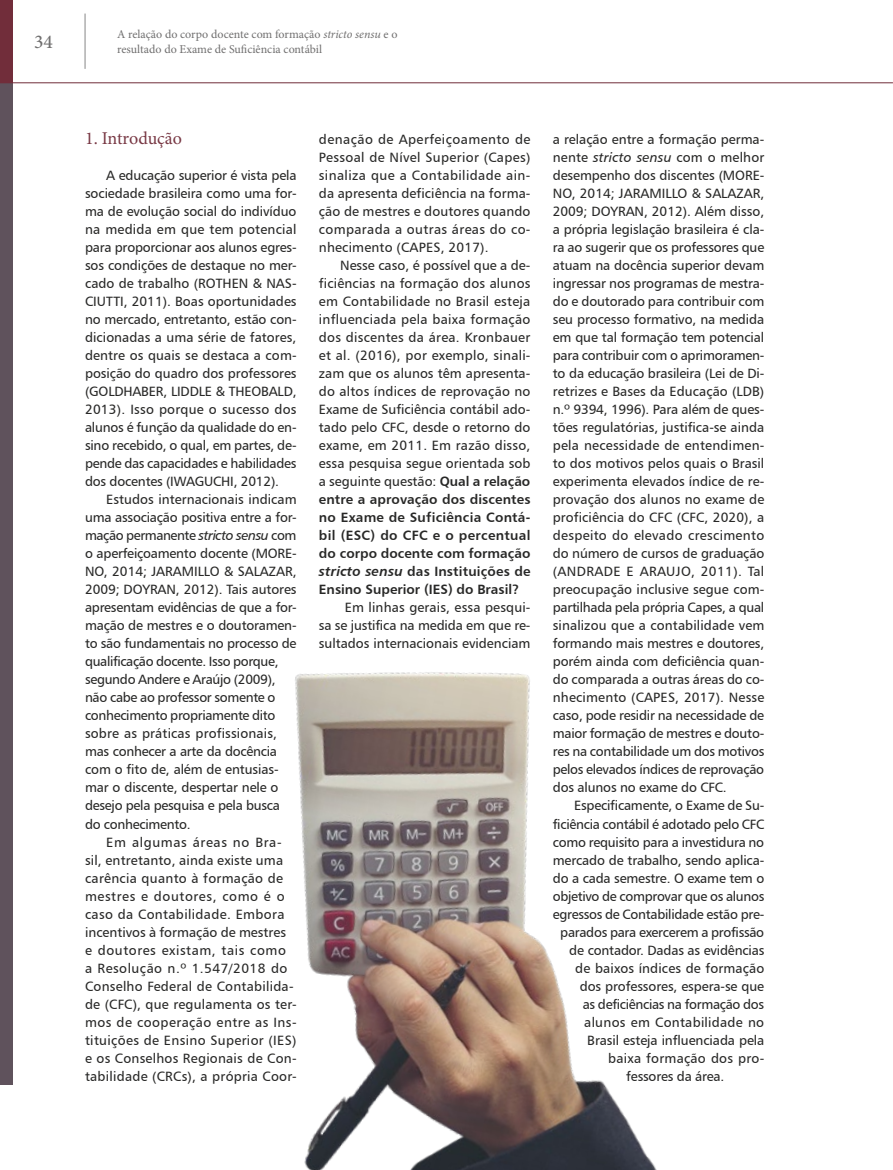
<style>
.page{position:relative;width:893px;height:1170px;background:#fff}
.page>*{position:absolute;margin:0;border:0;box-sizing:border-box;transform-origin:0 0}
.t1{font:500 19.5px "Minion Pro";color:#706f6f}
.ARTIGO_titulo_1{font:18px "Minion Pro";color:#783844}
.ARTIGO_texto{font:13.5px/18px "Humanist 777 BT Roman B";letter-spacing:-.01em;color:#282827;text-align:justify}
.ARTIGO_texto-2{font:13.5px/18px "Humanist 777 BT Roman B";letter-spacing:.02em;color:#282827}
.ARTIGO_texto-3{font:13.5px "Humanist 777 BT Roman B";letter-spacing:.01em;color:#282827}
.ARTIGO_texto-4{font:13.5px "Humanist 777 BT Roman B";letter-spacing:.015em;color:#282827}
.t2{font:12px/15px "Minion Pro";color:#706f6f}
.s1{font-style:italic}
.s2{font-family:"Humanist 777 BT Italic B"}
.s3{font-family:"Humanist 777 BT Bold B"}
.s4{font-family:"Humanist 777 BT Bold Italic B"}
</style>
<div class="page">
<div style="left:0;top:82px;width:13px;height:1002px;background:#5f525c"></div>
<div style="left:0;top:0;width:13px;height:82px;background:#712d3a"></div>
<hr style="left:85px;top:14px;width:1px;height:55px;background:#878787">
<hr style="left:0;top:82px;width:893px;height:1px;background:#712d3a">
<img style="left:295px;top:672px;width:361px;height:497px">
<h1 class="t1" style="left:34px;top:29px;width:20px">34</h1>
<p class="t2" style="left:117px;top:27px;width:282px">A relação do corpo docente com formação <span class="s1">stricto sensu</span> e o resultado do Exame de Suficiência contábil</p>
<p class="ARTIGO_titulo_1" style="left:85px;top:126px;width:98px">1. Introdução</p>
<p class="ARTIGO_texto" style="left:85px;top:166px;width:213px;text-indent:21px">A educação superior é vista pela sociedade brasileira como uma for&shy;ma de evolução social do indivíduo na medida em que tem potencial para proporcionar aos alunos egres&shy;sos condições de destaque no mer&shy;cado de trabalho (ROTHEN &amp; NAS-CIUTTI, 2011). Boas oportunidades no mercado, entretanto, estão con&shy;dicionadas a uma série de fatores, dentre os quais se destaca a com&shy;posição do quadro dos professores (GOLDHABER, LIDDLE &amp; THEOBALD, 2013). Isso porque o sucesso dos alunos é função da qualidade do en&shy;sino recebido, o qual, em partes, de&shy;pende das capacidades e habilidades dos docentes (IWAGUCHI, 2012).</p>
<p class="ARTIGO_texto" style="left:85px;top:490px;width:213px;text-align:left;text-indent:21px">Estudos internacionais indicam uma associação positiva entre a for&shy;mação permanente <span class="s2">stricto sensu</span> com o aperfeiçoamento docente (MORE-<br>NO, 2014; JARAMILLO &amp; SALAZAR,<br>2009; DOYRAN, 2012). Tais autores apresentam evidências de que a for&shy;mação de mestres e o doutoramen&shy;to são fundamentais no processo de qualificação docente. Isso porque, segundo Andere e Araújo (2009), não cabe ao professor somente o conhecimento propriamente dito sobre as práticas profissionais, mas conhecer a arte da docência com o fito de, além de entusias&shy;mar o discente, despertar nele o desejo pela pesquisa e pela busca do conhecimento.</p>
<p class="ARTIGO_texto-2" style="left:85px;top:832px;width:213px;text-indent:21px">Em algumas áreas no Bra&shy;sil, entretanto, ainda existe uma carência quanto à formação de mestres e doutores, como é o caso da Contabilidade. Embora incentivos à formação de mestres<br>e doutores existam, tais como<br>a Resolução n.º 1.547/2018 do<br>Conselho Federal de Contabilida&shy;de (CFC), que regulamenta os ter&shy;mos de cooperação entre as Ins&shy;tituições de Ensino Superior (IES) e os Conselhos Regionais de Con&shy;tabilidade (CRCs), a própria Coor-</p>
<p class="ARTIGO_texto" style="left:319px;top:130px;width:213px">denação de Aperfeiçoamento de Pessoal de Nível Superior (Capes) sinaliza que a Contabilidade ain&shy;da apresenta deficiência na forma&shy;ção de mestres e doutores quando comparada a outras áreas do co&shy;nhecimento (CAPES, 2017).</p>
<p class="ARTIGO_texto" style="left:319px;top:256px;width:213px;text-indent:21px">Nesse caso, é possível que a de&shy;ficiências na formação dos alunos em Contabilidade no Brasil esteja influenciada pela baixa formação dos discentes da área. Kronbauer et al. (2016), por exemplo, sinali&shy;zam que os alunos têm apresenta&shy;do altos índices de reprovação no Exame de Suficiência contábil ado&shy;tado pelo CFC, desde o retorno do exame, em 2011. Em razão disso, essa pesquisa segue orientada sob a seguinte questão: <span class="s3">Qual a relação entre a aprovação dos discentes no Exame de Suficiência Contá&shy;bil (ESC) do CFC e o percentual do corpo docente com formação </span><span class="s4">stricto sensu</span> <span class="s3">das Instituições de Ensino Superior (IES) do Brasil?</span></p>
<p class="ARTIGO_texto" style="left:319px;top:598px;width:213px;text-indent:26px">Em linhas gerais, essa pesqui&shy;sa se justifica na medida em que re&shy;sultados internacionais evidenciam</p>
<p class="ARTIGO_texto" style="left:553px;top:130px;width:213px">a relação entre a formação perma&shy;nente <span class="s2">stricto sensu</span> com o melhor desempenho dos discentes (MORE-NO, 2014; JARAMILLO &amp; SALAZAR, 2009; DOYRAN, 2012). Além disso, a própria legislação brasileira é cla&shy;ra ao sugerir que os professores que atuam na docência superior devam ingressar nos programas de mestra&shy;do e doutorado para contribuir com seu processo formativo, na medida em que tal formação tem potencial para contribuir com o aprimoramen&shy;to da educação brasileira (Lei de Di&shy;retrizes e Bases da Educação (LDB) n.º 9394, 1996). Para além de ques&shy;tões regulatórias, justifica-se ainda pela necessidade de entendimen&shy;to dos motivos pelos quais o Brasil experimenta elevados índice de re&shy;provação dos alunos no exame de proficiência do CFC (CFC, 2020), a despeito do elevado crescimento do número de cursos de graduação (ANDRADE E ARAUJO, 2011). Tal preocupação inclusive segue com&shy;partilhada pela própria Capes, a qual sinalizou que a contabilidade vem formando mais mestres e doutores, porém ainda com deficiência quan&shy;do comparada a outras áreas do co&shy;nhecimento (CAPES, 2017). Nesse caso, pode residir na necessidade de maior formação de mestres e douto&shy;res na contabilidade um dos motivos pelos elevados índices de reprovação dos alunos no exame do CFC.</p>
<p class="ARTIGO_texto" style="left:574px;top:796px;width:192px">Especificamente, o Exame de Su-</p>
<p class="ARTIGO_texto" style="left:553px;top:814px;width:213px">ficiência contábil é adotado pelo CFC</p>
<p class="ARTIGO_texto" style="left:553px;top:832px;width:213px">como requisito para a investidura no</p>
<p class="ARTIGO_texto" style="left:553px;top:850px;width:213px">mercado de trabalho, sendo aplica-</p>
<p class="ARTIGO_texto" style="left:553px;top:868px;width:213px">do a cada semestre. O exame tem o</p>
<p class="ARTIGO_texto" style="left:553px;top:886px;width:213px">objetivo de comprovar que os alunos</p>
<p class="ARTIGO_texto" style="left:553px;top:904px;width:213px">egressos de Contabilidade estão pre-</p>
<p class="ARTIGO_texto" style="left:560px;top:922px;width:205px">parados para exercerem a profissão</p>
<p class="ARTIGO_texto" style="left:569px;top:940px;width:197px">de contador. Dadas as evidências</p>
<p class="ARTIGO_texto-3" style="left:575px;top:959px;width:191px">de baixos índices de formação</p>
<p class="ARTIGO_texto" style="left:580px;top:976px;width:186px">dos professores, espera-se que</p>
<p class="ARTIGO_texto" style="left:583px;top:994px;width:183px">as deficiências na formação dos</p>
<p class="ARTIGO_texto-2" style="left:584px;top:1012px;width:181px">alunos em Contabilidade no</p>
<p class="ARTIGO_texto" style="left:587px;top:1030px;width:179px">Brasil esteja influenciada pela</p>
<p class="ARTIGO_texto-4" style="left:608px;top:1049px;width:158px">baixa formação dos pro-</p>
<p class="ARTIGO_texto" style="left:626px;top:1066px;width:100px">fessores da área.</p>
</div>
